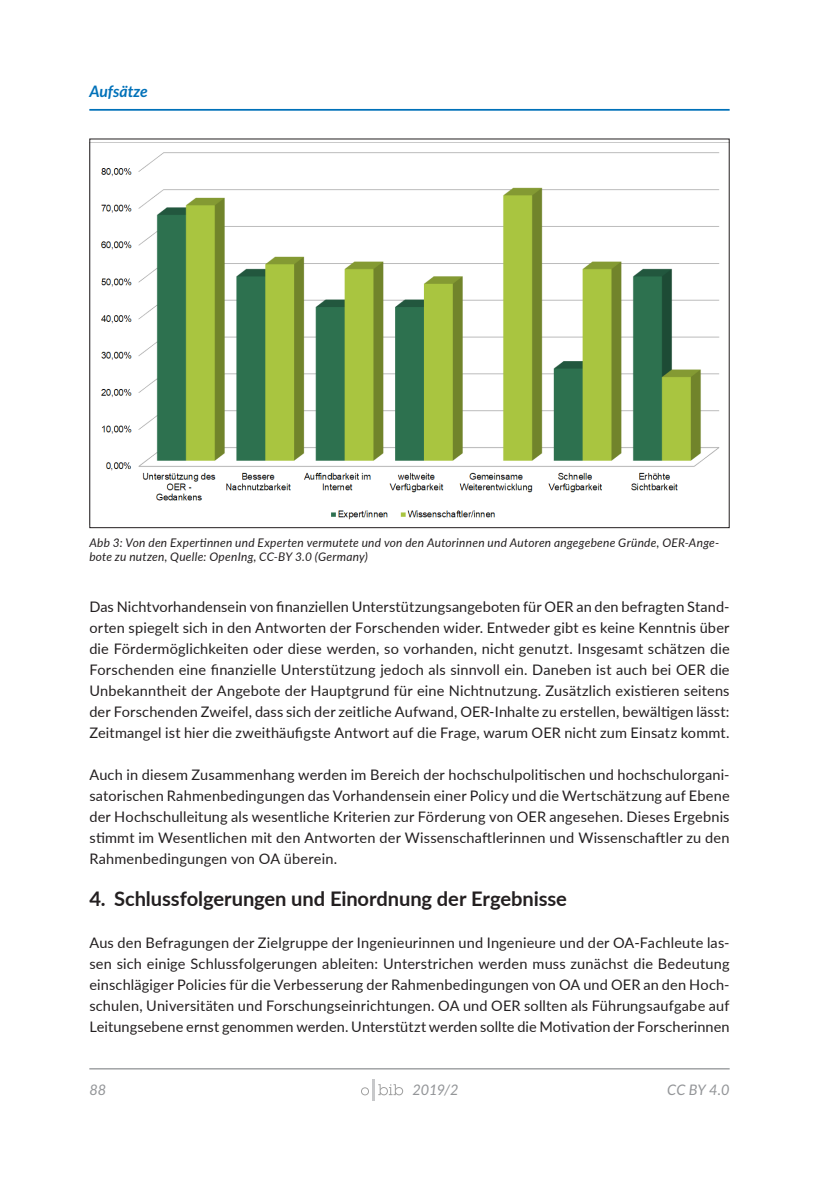
<style>
.page{position:relative;width:819px;height:1191px;background:#fff}
.page>*{position:absolute;margin:0;border:0;box-sizing:border-box;transform-origin:0 0}
.t1{font:20.12px "Lato Bold 2";letter-spacing:-.005em;color:#231f20}
.t2{font:italic 700 15.75px "Lato";color:#0071b9}
.t3{font:14.53px/21px "Lato Regular 2";letter-spacing:.01em;color:#231f20;text-align:justify}
.t4{font:italic 14.53px "Lato";letter-spacing:-.01em;color:#939598}
.t5{font:11.9px/14px "Lato Italic 2";letter-spacing:.02em;color:#231f20}
</style>
<div class="page">
<hr style="left:89px;top:1068px;width:640px;height:1px;background:#939598">
<hr style="left:372px;top:1079px;width:3px;height:21px;background:#c7c8ca">
<svg style="left:361px;top:1087px;width:8px;height:8px"></svg>
<svg style="left:378px;top:1084px;width:25px;height:11px"></svg>
<img style="left:91px;top:142px;width:636px;height:378px">
<hr style="left:89px;top:109px;width:640px;height:2px;background:#0071b9">
<p class="t2" style="left:89px;top:80px;width:60px">Aufsätze</p>
<p class="t5" style="left:89px;top:535px;width:631px">Abb 3: Von den Expertinnen und Experten vermutete und von den Autorinnen und Autoren angegebene Gründe, OER-Ange&shy;bote zu nutzen, Quelle: OpenIng, CC-BY 3.0 (Germany)</p>
<p class="t3" style="left:89px;top:596px;width:641px">Das Nichtvorhandensein von finanziellen Unterstützungsangeboten für OER an den befragten Stand&shy;orten spiegelt sich in den Antworten der Forschenden wider. Entweder gibt es keine Kenntnis über die Fördermöglichkeiten oder diese werden, so vorhanden, nicht genutzt. Insgesamt schätzen die Forschenden eine finanzielle Unterstützung jedoch als sinnvoll ein. Daneben ist auch bei OER die Unbekanntheit der Angebote der Hauptgrund für eine Nichtnutzung. Zusätzlich existieren seitens der Forschenden Zweifel, dass sich der zeitliche Aufwand, OER-Inhalte zu erstellen, bewältigen lässt:<br>Zeitmangel ist hier die zweithäufigste Antwort auf die Frage, warum OER nicht zum Einsatz kommt.</p>
<p class="t3" style="left:89px;top:764px;width:641px">Auch in diesem Zusammenhang werden im Bereich der hochschulpolitischen und hochschulorgani&shy;satorischen Rahmenbedingungen das Vorhandensein einer Policy und die Wertschätzung auf Ebene der Hochschulleitung als wesentliche Kriterien zur Förderung von OER angesehen. Dieses Ergebnis stimmt im Wesentlichen mit den Antworten der Wissenschaftlerinnen und Wissenschaftler zu den Rahmenbedingungen von OA überein.</p>
<h1 class="t1" style="left:89px;top:884px;width:479px">4. Schlussfolgerungen und Einordnung der Ergebnisse</h1>
<p class="t3" style="left:89px;top:932px;width:641px">Aus den Befragungen der Zielgruppe der Ingenieurinnen und Ingenieure und der OA-Fachleute las&shy;sen sich einige Schlussfolgerungen ableiten: Unterstrichen werden muss zunächst die Bedeutung einschlägiger Policies für die Verbesserung der Rahmenbedingungen von OA und OER an den Hoch&shy;schulen, Universitäten und Forschungseinrichtungen. OA und OER sollten als Führungsaufgabe auf Leitungsebene ernst genommen werden. Unterstützt werden sollte die Motivation der Forscherinnen</p>
<p class="t4" style="left:89px;top:1079px;width:18px">88</p>
<p class="t4" style="left:412px;top:1079px;width:47px">2019/2</p>
<p class="t4" style="left:667px;top:1079px;width:64px">CC BY 4.0</p>
</div>
